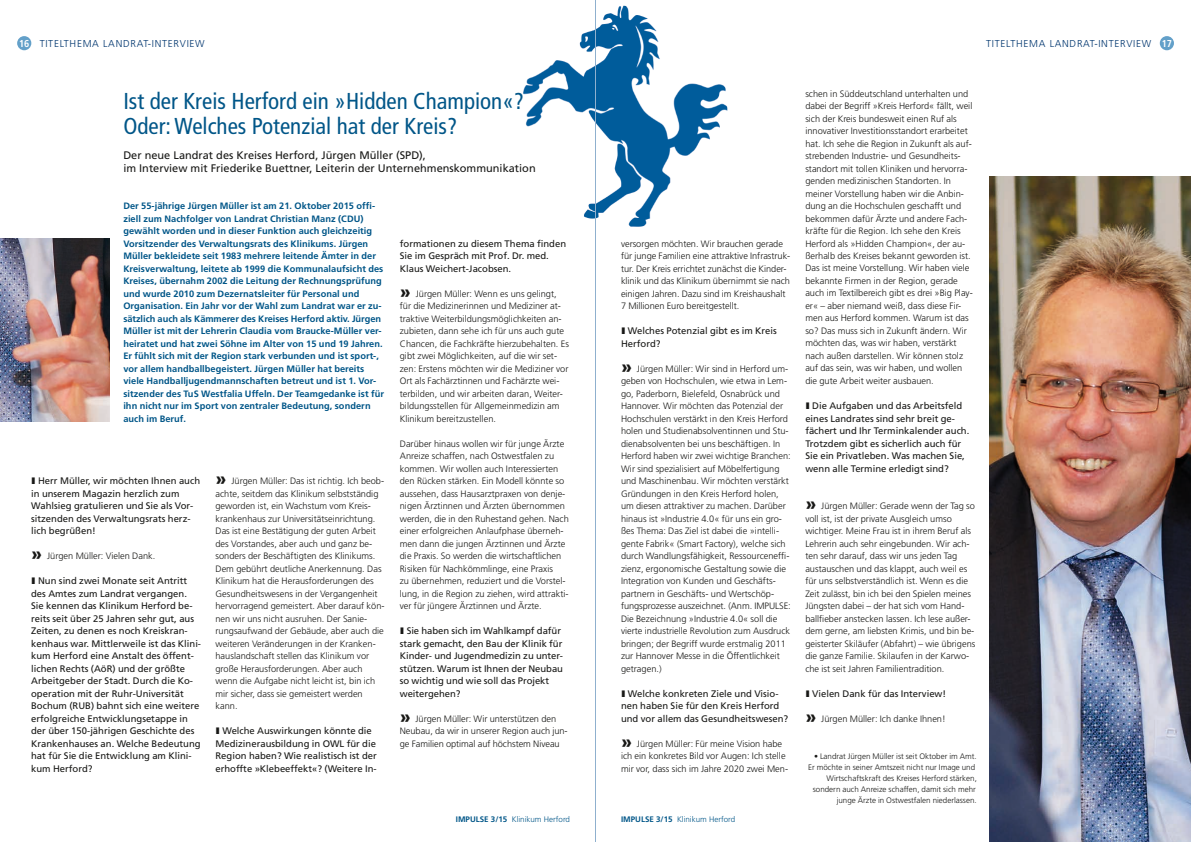
<style>
.page{position:relative;width:1191px;height:842px;background:#fff}
.page>*{position:absolute;margin:0;border:0;box-sizing:border-box;transform-origin:0 0}
.t1{font:condensed 23px/25px "Frutiger";color:#005688}
.t2{font:11px/12.5px "Frutiger CE";color:#181816}
.t3{font:300 10px "Frutiger CE";letter-spacing:.07em;color:#00366f}
.t4{font:9.5px/12.5px "Frutiger";color:#181816}
.t5{font:300 9.2px/12.5px "Frutiger";color:#181816}
.t6{font:700 9.2px/12.5px "Frutiger CE";letter-spacing:.005em;color:#005688}
.t7{font:300 8px/11px "Frutiger";color:#181816;text-align:right}
.t8{font:300 8px "Frutiger CE";color:#005688}
.s1{font-family:"Frutiger";font-weight:700;font-stretch:condensed;color:#fff}
.s2{font-family:"Frutiger CE";font-weight:900;font-size:18px}
.s3{font-weight:700}
</style>
<div class="page">
<img style="left:523px;top:6px;width:204px;height:221px">
<img style="left:989px;top:176px;width:202px;height:666px">
<img style="left:0;top:239px;width:109px;height:183px">
<div style="left:1159px;top:36px;width:15px;height:14px;background:#63a0c9;border-radius:50%"></div>
<div style="left:17px;top:36px;width:14px;height:14px;background:#63a0c9;border-radius:50%"></div>
<hr style="left:595px;top:0;width:1px;height:842px;background:#8fb0ce">
<p class="t3" style="left:19px;top:37px;width:187px"><span class="s1">16</span> TITELTHEMA LANDRAT-INTERVIEW</p>
<p class="t3" style="left:986px;top:37px;width:187px">TITELTHEMA LANDRAT-INTERVIEW <span class="s1">17</span></p>
<h1 class="t1" style="left:123px;top:89px;width:402px">Ist der Kreis Herford ein »Hidden Champion«?<br>Oder: Welches Potenzial hat der Kreis?</h1>
<p class="t2" style="left:123px;top:149px;width:414px">Der neue Landrat des Kreises Herford, Jürgen Müller (SPD),<br>im Interview mit Friederike Buettner, Leiterin der Unternehmenskommunikation</p>
<p class="t6" style="left:123px;top:200px;width:262px">Der 55-jährige Jürgen Müller ist am 21. Oktober 2015 offi&shy;ziell zum Nachfolger von Landrat Christian Manz (CDU) gewählt worden und in dieser Funktion auch gleichzeitig Vorsitzender des Verwaltungsrats des Klinikums. Jürgen Müller bekleidete seit 1983 mehrere leitende Ämter in der Kreisverwaltung, leitete ab 1999 die Kommunalaufsicht des Kreises, übernahm 2002 die Leitung der Rechnungsprüfung und wurde 2010 zum Dezernatsleiter für Personal und Organisation. Ein Jahr vor der Wahl zum Landrat war er zu&shy;sätzlich auch als Kämmerer des Kreises Herford aktiv. Jürgen Müller ist mit der Lehrerin Claudia vom Braucke-Müller ver&shy;heiratet und hat zwei Söhne im Alter von 15 und 19 Jahren.<br>Er fühlt sich mit der Region stark verbunden und ist sport-, vor allem handballbegeistert. Jürgen Müller hat bereits viele Handballjugendmannschaften betreut und ist 1. Vor&shy;sitzender des TuS Westfalia Uffeln. Der Teamgedanke ist für ihn nicht nur im Sport von zentraler Bedeutung, sondern auch im Beruf.</p>
<p class="t4" style="left:400px;top:237px;width:168px">formationen zu diesem Thema finden<br>Sie im Gespräch mit Prof. Dr. med.<br>Klaus Weichert-Jacobsen.</p>
<p class="t5" style="left:400px;top:287px;width:171px"><span class="s2">»</span> Jürgen Müller: Wenn es uns gelingt, für die Medizinerinnen und Mediziner at&shy;traktive Weiterbildungsmöglichkeiten an&shy;zubieten, dann sehe ich für uns auch gute Chancen, die Fachkräfte hierzubehalten. Es gibt zwei Möglichkeiten, auf die wir set&shy;zen: Erstens möchten wir die Mediziner vor Ort als Fachärztinnen und Fachärzte wei&shy;terbilden, und wir arbeiten daran, Weiter&shy;bildungsstellen für Allgemeinmedizin am Klinikum bereitzustellen.</p>
<p class="t5" style="left:400px;top:437px;width:170px">Darüber hinaus wollen wir für junge Ärzte Anreize schaffen, nach Ostwestfalen zu kommen. Wir wollen auch Interessierten den Rücken stärken. Ein Modell könnte so aussehen, dass Hausarztpraxen von denje&shy;nigen Ärztinnen und Ärzten übernommen werden, die in den Ruhestand gehen. Nach einer erfolgreichen Anlaufphase überneh&shy;men dann die jungen Ärztinnen und Ärzte die Praxis. So werden die wirtschaftlichen Risiken für Nachkömmlinge, eine Praxis<br>zu übernehmen, reduziert und die Vorstel&shy;lung, in die Region zu ziehen, wird attrakti&shy;ver für jüngere Ärztinnen und Ärzte.</p>
<p class="t4" style="left:400px;top:625px;width:165px">❚ Sie haben sich im Wahlkampf dafür stark gemacht, den Bau der Klinik für<br>Kinder- und Jugendmedizin zu unter&shy;stützen. Warum ist Ihnen der Neubau so wichtig und wie soll das Projekt weitergehen?</p>
<p class="t5" style="left:400px;top:712px;width:169px"><span class="s2">»</span> Jürgen Müller: Wir unterstützen den<br>Neubau, da wir in unserer Region auch jun&shy;ge Familien optimal auf höchstem Niveau</p>
<p class="t5" style="left:215px;top:475px;width:171px"><span class="s2">»</span> Jürgen Müller: Das ist richtig. Ich beob&shy;achte, seitdem das Klinikum selbstständig geworden ist, ein Wachstum vom Kreis&shy;krankenhaus zur Universitätseinrichtung.<br>Das ist eine Bestätigung der guten Arbeit des Vorstandes, aber auch und ganz be&shy;sonders der Beschäftigten des Klinikums.<br>Dem gebührt deutliche Anerkennung. Das Klinikum hat die Herausforderungen des Gesundheitswesens in der Vergangenheit hervorragend gemeistert. Aber darauf kön&shy;nen wir uns nicht ausruhen. Der Sanie&shy;rungsaufwand der Gebäude, aber auch die weiteren Veränderungen in der Kranken&shy;hauslandschaft stellen das Klinikum vor große Herausforderungen. Aber auch wenn die Aufgabe nicht leicht ist, bin ich mir sicher, dass sie gemeistert werden kann.</p>
<p class="t4" style="left:215px;top:725px;width:163px">❚ Welche Auswirkungen könnte die Medizinerausbildung in OWL für die Region haben? Wie realistisch ist der erhoffte »Klebeeffekt«? (Weitere In-</p>
<p class="t4" style="left:31px;top:475px;width:170px">❚ Herr Müller, wir möchten Ihnen auch in unserem Magazin herzlich zum<br>Wahlsieg gratulieren und Sie als Vor&shy;sitzenden des Verwaltungsrats herz&shy;lich begrüßen!</p>
<p class="t5" style="left:31px;top:550px;width:126px"><span class="s2">»</span> Jürgen Müller: Vielen Dank.</p>
<p class="t4" style="left:31px;top:575px;width:171px">❚ Nun sind zwei Monate seit Antritt des Amtes zum Landrat vergangen.<br>Sie kennen das Klinikum Herford be&shy;reits seit über 25 Jahren sehr gut, aus Zeiten, zu denen es noch Kreiskran&shy;kenhaus war. Mittlerweile ist das Klini&shy;kum Herford eine Anstalt des öffent&shy;lichen Rechts (AöR) und der größte Arbeitgeber der Stadt. Durch die Ko&shy;operation mit der Ruhr-Universität Bochum (RUB) bahnt sich eine weitere erfolgreiche Entwicklungsetappe in der über 150-jährigen Geschichte des Krankenhauses an. Welche Bedeutung hat für Sie die Entwicklung am Klini&shy;kum Herford?</p>
<p class="t5" style="left:621px;top:237px;width:171px">versorgen möchten. Wir brauchen gerade für junge Familien eine attraktive Infrastruk&shy;tur. Der Kreis errichtet zunächst die Kinder&shy;klinik und das Klinikum übernimmt sie nach einigen Jahren. Dazu sind im Kreishaushalt 7 Millionen Euro bereitgestellt.</p>
<p class="t4" style="left:621px;top:325px;width:157px">❚ Welches Potenzial gibt es im Kreis<br>Herford?</p>
<p class="t5" style="left:621px;top:362px;width:171px"><span class="s2">»</span> Jürgen Müller: Wir sind in Herford um&shy;geben von Hochschulen, wie etwa in Lem&shy;go, Paderborn, Bielefeld, Osnabrück und Hannover. Wir möchten das Potenzial der Hochschulen verstärkt in den Kreis Herford holen und Studienabsolventinnen und Stu&shy;dienabsolventen bei uns beschäftigen. In Herford haben wir zwei wichtige Branchen:<br>Wir sind spezialisiert auf Möbelfertigung und Maschinenbau. Wir möchten verstärkt Gründungen in den Kreis Herford holen, um diesen attraktiver zu machen. Darüber hinaus ist »Industrie 4.0« für uns ein gro&shy;ßes Thema: Das Ziel ist dabei die »intelli&shy;gente Fabrik« (Smart Factory), welche sich durch Wandlungsfähigkeit, Ressourceneffi&shy;zienz, ergonomische Gestaltung sowie die Integration von Kunden und Geschäfts&shy;partnern in Geschäfts- und Wertschöp&shy;fungsprozesse auszeichnet. (Anm. IMPULSE:<br>Die Bezeichnung »Industrie 4.0« soll die vierte industrielle Revolution zum Ausdruck bringen; der Begriff wurde erstmalig 2011 zur Hannover Messe in die Öffentlichkeit getragen.)</p>
<p class="t4" style="left:621px;top:687px;width:169px">❚ Welche konkreten Ziele und Visio&shy;nen haben Sie für den Kreis Herford und vor allem das Gesundheitswesen?</p>
<p class="t5" style="left:621px;top:737px;width:169px"><span class="s2">»</span> Jürgen Müller: Für meine Vision habe ich ein konkretes Bild vor Augen: Ich stelle mir vor, dass sich im Jahre 2020 zwei Men-</p>
<p class="t8" style="left:456px;top:814px;width:116px"><span class="s3">IMPULSE 3/15</span> KLINIKUM HERFORD</p>
<p class="t8" style="left:621px;top:814px;width:116px"><span class="s3">IMPULSE 3/15</span> KLINIKUM HERFORD</p>
<p class="t5" style="left:805px;top:87px;width:169px">schen in Süddeutschland unterhalten und dabei der Begriff »Kreis Herford« fällt, weil sich der Kreis bundesweit einen Ruf als innovativer Investitionsstandort erarbeitet hat. Ich sehe die Region in Zukunft als auf&shy;strebenden Industrie- und Gesundheits&shy;standort mit tollen Kliniken und hervorra&shy;genden medizinischen Standorten. In meiner Vorstellung haben wir die Anbin&shy;dung an die Hochschulen geschafft und bekommen dafür Ärzte und andere Fach&shy;kräfte für die Region. Ich sehe den Kreis Herford als »Hidden Champion«, der au&shy;ßerhalb des Kreises bekannt geworden ist.<br>Das ist meine Vorstellung. Wir haben viele bekannte Firmen in der Region, gerade auch im Textilbereich gibt es drei »Big Play&shy;er« – aber niemand weiß, dass diese Fir&shy;men aus Herford kommen. Warum ist das so? Das muss sich in Zukunft ändern. Wir möchten das, was wir haben, verstärkt nach außen darstellen. Wir können stolz auf das sein, was wir haben, und wollen die gute Arbeit weiter ausbauen.</p>
<p class="t4" style="left:805px;top:400px;width:165px">❚ Die Aufgaben und das Arbeitsfeld eines Landrates sind sehr breit ge&shy;fächert und Ihr Terminkalender auch.<br>Trotzdem gibt es sicherlich auch für Sie ein Privatleben. Was machen Sie, wenn alle Termine erledigt sind?</p>
<p class="t5" style="left:805px;top:500px;width:172px"><span class="s2">»</span> Jürgen Müller: Gerade wenn der Tag so voll ist, ist der private Ausgleich umso wichtiger. Meine Frau ist in ihrem Beruf als Lehrerin auch sehr eingebunden. Wir ach&shy;ten sehr darauf, dass wir uns jeden Tag austauschen und das klappt, auch weil es für uns selbstverständlich ist. Wenn es die Zeit zulässt, bin ich bei den Spielen meines Jüngsten dabei – der hat sich vom Hand&shy;ballfieber anstecken lassen. Ich lese außer&shy;dem gerne, am liebsten Krimis, und bin be&shy;geisterter Skiläufer (Abfahrt) – wie übrigens die ganze Familie. Skilaufen in der Karwo&shy;che ist seit Jahren Familientradition.</p>
<p class="t4" style="left:805px;top:687px;width:142px">❚ Vielen Dank für das Interview!</p>
<p class="t5" style="left:805px;top:712px;width:142px"><span class="s2">»</span> Jürgen Müller: Ich danke Ihnen!</p>
<p class="t7" style="left:808px;top:751px;width:170px">• Landrat Jürgen Müller ist seit Oktober im Amt.<br>Er möchte in seiner Amtszeit nicht nur Image und Wirtschaftskraft des Kreises Herford stärken, sondern auch Anreize schaffen, damit sich mehr junge Ärzte in Ostwestfalen niederlassen.</p>
</div>
